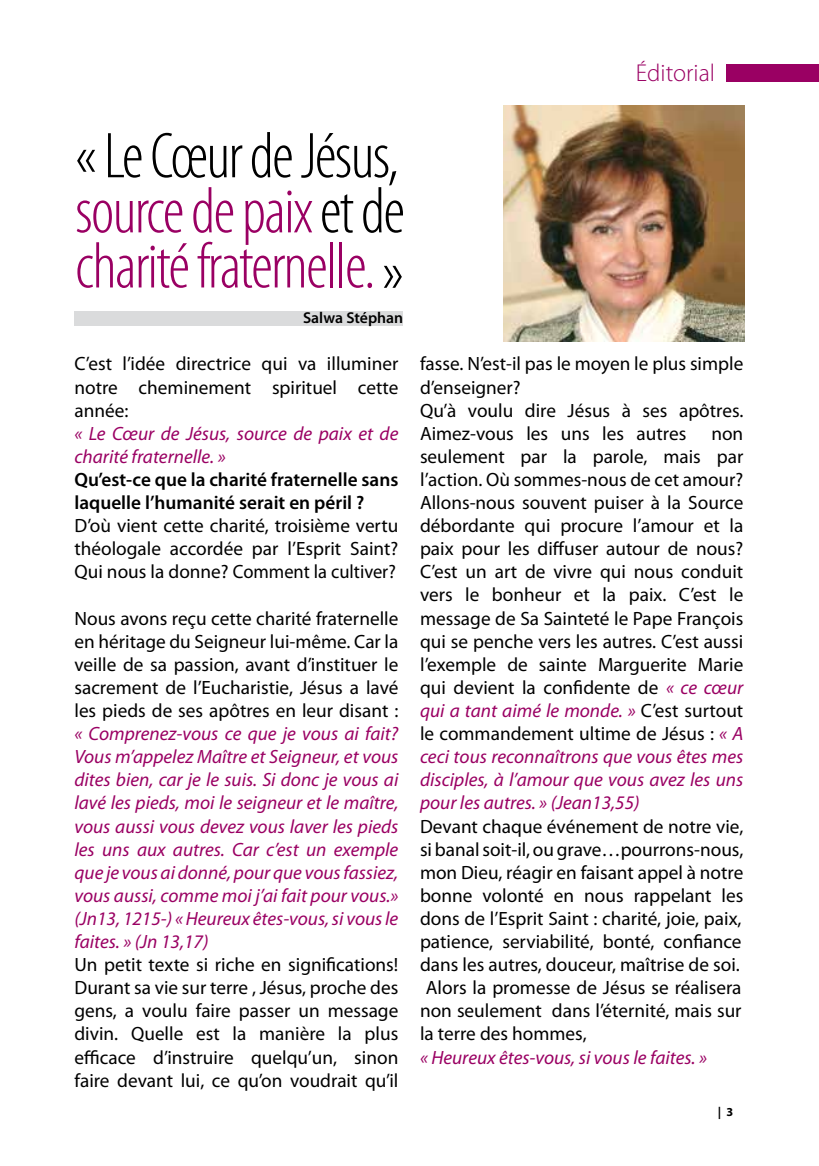
<style>
.page{position:relative;width:819px;height:1166px;background:#fff}
.page>*{position:absolute;margin:0;border:0;box-sizing:border-box;transform-origin:0 0}
.t1{font:300 condensed 65.27px/55.1px "Myriad Pro";letter-spacing:-.025em;color:#9a0063;text-align:justify}
.t2{font:300 condensed 65.27px "Myriad Pro";color:#000}
.t3{font:300 24.5px "Myriad Pro";color:#9a0063}
.t4{font:19.25px/23.1px "Myriad Pro";color:#000;text-align:justify}
.t5{font:italic 19.25px/23.1px "Myriad Pro";color:#9a0063}
.t6{font:600 19.25px/23.1px "Myriad Pro";color:#000}
.t7{font:600 15.75px "Myriad Pro";color:#000}
.t8{font:700 12.25px "Myriad Pro";color:#000}
.s1{color:#000}
.s2{font-style:italic;color:#9a0063}
</style>
<div class="page">
<div style="left:726px;top:64px;width:93px;height:17px;background:#9a0063"></div>
<div style="left:74px;top:311px;width:329px;height:15px;background:#dadbdc"></div>
<img style="left:504px;top:105px;width:240px;height:236px">
<p class="t3" style="left:636px;top:58px;width:81px">Éditorial</p>
<h1 class="t1" style="left:75px;top:128px;width:331px"><span class="s1">« Le Cœur de Jésus, </span>source de paix <span class="s1">et de </span>charité fraternelle.</h1>
<h1 class="t2" style="left:404px;top:320px;width:23px;rotate:-180deg">«</h1>
<p class="t7" style="left:303px;top:307px;width:102px">Salwa Stéphan</p>
<p class="t4" style="left:74px;top:352px;width:325px">C’est l’idée directrice qui va illuminer notre cheminement spirituel cette année:</p>
<p class="t5" style="left:74px;top:421px;width:325px">« Le Cœur de Jésus, source de paix et de charité fraternelle. »</p>
<p class="t6" style="left:74px;top:467px;width:325px">Qu’est-ce que la charité fraternelle sans laquelle l’humanité serait en péril ?</p>
<p class="t4" style="left:74px;top:514px;width:325px">D’où vient cette charité, troisième vertu théologale accordée par l’Esprit Saint?<br>Qui nous la donne? Comment la cultiver?</p>
<p class="t4" style="left:74px;top:606px;width:325px">Nous avons reçu cette charité fraternelle en héritage du Seigneur lui-même. Car la veille de sa passion, avant d’instituer le sacrement de l’Eucharistie, Jésus a lavé les pieds de ses apôtres en leur disant :</p>
<p class="t5" style="left:74px;top:722px;width:325px;text-align:justify">« Comprenez-vous ce que je vous ai fait?<br>Vous m’appelez Maître et Seigneur, et vous dites bien, car je le suis. Si donc je vous ai lavé les pieds, moi le seigneur et le maître, vous aussi vous devez vous laver les pieds les uns aux autres. Car c’est un exemple que je vous ai donné, pour que vous fassiez, vous aussi, comme moi j’ai fait pour vous.» (Jn13, 1215-) « Heureux êtes-vous, si vous le faites. » (Jn 13,17)</p>
<p class="t4" style="left:74px;top:953px;width:325px">Un petit texte si riche en significations!<br>Durant sa vie sur terre , Jésus, proche des gens, a voulu faire passer un message divin. Quelle est la manière la plus efficace d’instruire quelqu’un, sinon faire devant lui, ce qu’on voudrait qu’il</p>
<p class="t4" style="left:420px;top:352px;width:325px;text-align:left">fasse. N’est-il pas le moyen le plus simple d’enseigner?<br>Qu’à voulu dire Jésus à ses apôtres.<br>Aimez-vous les uns les autres</p>
<p class="t4" style="left:420px;top:421px;width:325px;text-indent:291px">non seulement par la parole, mais par l’action. Où sommes-nous de cet amour?<br>Allons-nous souvent puiser à la Source débordante qui procure l’amour et la paix pour les diffuser autour de nous?<br>C’est un art de vivre qui nous conduit vers le bonheur et la paix. C’est le message de Sa Sainteté le Pape François qui se penche vers les autres. C’est aussi l’exemple de sainte Marguerite Marie qui devient la confidente de <span class="s2">« ce cœur qui a tant aimé le monde. »</span> C’est surtout le commandement ultime de Jésus : <span class="s2">« A ceci tous reconnaîtrons que vous êtes mes disciples, à l’amour que vous avez les uns pour les autres. » (Jean13,55)</span></p>
<p class="t4" style="left:420px;top:814px;width:325px">Devant chaque événement de notre vie,</p>
<p class="t4" style="left:420px;top:837px;width:325px">si banal soit-il, ou grave…pourrons-nous,</p>
<p class="t4" style="left:420px;top:860px;width:325px">mon Dieu, réagir en faisant appel à notre</p>
<p class="t4" style="left:420px;top:883px;width:325px">bonne volonté en nous rappelant les</p>
<p class="t4" style="left:420px;top:906px;width:323px">dons de l’Esprit Saint : charité, joie, paix,</p>
<p class="t4" style="left:420px;top:930px;width:323px">patience, serviabilité, bonté, confiance</p>
<p class="t4" style="left:420px;top:953px;width:321px">dans les autres, douceur, maîtrise de soi.</p>
<p class="t4" style="left:426px;top:976px;width:317px">Alors la promesse de Jésus se réalisera</p>
<p class="t4" style="left:420px;top:999px;width:323px">non seulement dans l’éternité, mais sur</p>
<p class="t4" style="left:420px;top:1022px;width:168px">la terre des hommes,</p>
<p class="t5" style="left:420px;top:1045px;width:288px">« Heureux êtes-vous, si vous le faites. »</p>
<p class="t8" style="left:717px;top:1103px;width:17px">| 3</p>
</div>
